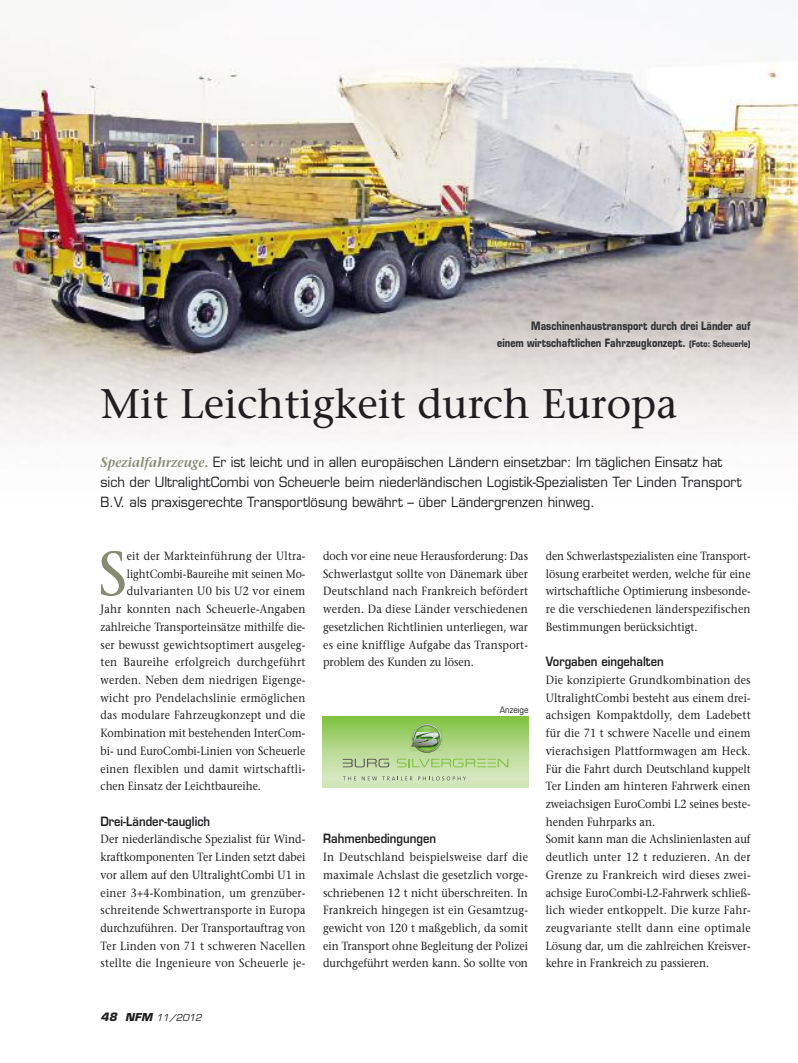
<style>
.page{position:relative;width:798px;height:1063px;background:#fff}
.page>*{position:absolute;margin:0;border:0;box-sizing:border-box;transform-origin:0 0}
.t1{font:62.5px "Stone Serif";color:#888a74;scale:.9 1}
.t2{font:41.25px "Stone Serif";color:#201e21}
.t3{font:13.75px/20px "Eurostile";color:#201e21;scale:.95 1}
.t4{font:600 12.5px "Eurostile";color:#201e21;scale:.89 1}
.t5{font:11.88px/17.8px "Stone Serif";letter-spacing:.02em;color:#201e21;text-align:justify;scale:.9 1}
.t6{font:11.88px/17.8px "Stone Serif";letter-spacing:.02em;color:#201e21;text-align:justify;scale:.88 1}
.t7{font:11.88px "Stone Serif";letter-spacing:.02em;color:#201e21;scale:.89 1}
.t8{font:11.88px "Stone Serif";color:#201e21;scale:.89 1}
.t9{font:11.88px "Stone Serif";color:#201e21;scale:.88 1}
.t10{font:700 11.25px/17.8px "Eurostile";color:#363538;text-align:right;scale:.8 1}
.t11{font:italic 9.38px "Eurostile";color:#201e21}
.t12{font:8.75px "Eurostile";color:#201e21;scale:.9 1}
.s1{font-size:8.75px}
.s2{font-family:"Stone Serif";font-weight:600;font-style:italic;color:#888a74}
.s3{font-weight:700;font-size:11.25px}
.s4{font-weight:700;font-size:10.62px}
</style>
<div class="page">
<img style="left:0;top:0;width:797px;height:440px">
<svg style="left:322px;top:717px;width:207px;height:71px;background:#afd389"></svg>
<p class="t10" style="left:497px;top:318px;width:318px">Maschinenhaustransport durch drei Länder auf<br>einem wirtschaftlichen Fahrzeugkonzept. <span class="s1">(Foto: Scheuerle)</span></p>
<p class="t2" style="left:100px;top:388px;width:578px">Mit Leichtigkeit durch Europa</p>
<p class="t3" style="left:100px;top:453px;width:676px"><span class="s2">Spezialfahrzeuge.</span> Er ist leicht und in allen europäischen Ländern einsetzbar: Im täglichen Einsatz hat sich der UltralightCombi von Scheuerle beim niederländischen Logistik-Spezialisten Ter Linden Transport<br>B.V. als praxisgerechte Transportlösung bewährt – über Ländergrenzen hinweg.</p>
<p class="t1" style="left:99px;top:549px;width:33px">S</p>
<p class="t6" style="left:127px;top:548px;width:204px">eit der Markteinführung der Ultra-</p>
<p class="t9" style="left:127px;top:569px;width:204px">lightCombi-Baureihe mit seinen Mo-</p>
<p class="t5" style="left:127px;top:584px;width:200px">dulvarianten U0 bis U2 vor einem</p>
<p class="t5" style="left:100px;top:601px;width:229px">Jahr konnten nach Scheuerle-Angaben</p>
<p class="t8" style="left:100px;top:622px;width:231px">zahlreiche Transporteinsätze mithilfe die-</p>
<p class="t7" style="left:100px;top:640px;width:231px">ser bewusst gewichtsoptimert ausgeleg-</p>
<p class="t5" style="left:100px;top:654px;width:229px">ten Baureihe erfolgreich durchgeführt</p>
<p class="t7" style="left:100px;top:675px;width:231px">werden. Neben dem niedrigen Eigenge-</p>
<p class="t7" style="left:100px;top:693px;width:231px">wicht pro Pendelachslinie ermöglichen</p>
<p class="t7" style="left:100px;top:711px;width:231px">das modulare Fahrzeugkonzept und die</p>
<p class="t8" style="left:100px;top:728px;width:231px">Kombination mit bestehenden InterCom-</p>
<p class="t7" style="left:100px;top:746px;width:231px">bi- und EuroCombi-Linien von Scheuerle</p>
<p class="t7" style="left:100px;top:764px;width:231px">einen flexiblen und damit wirtschaftli-</p>
<p class="t8" style="left:100px;top:782px;width:182px">chen Einsatz der Leichtbaureihe.</p>
<p class="t4" style="left:100px;top:816px;width:125px">Drei-Länder-tauglich</p>
<p class="t5" style="left:100px;top:832px;width:229px">Der niederländische Spezialist für Wind&shy;kraftkomponenten Ter Linden setzt dabei vor allem auf den UltralightCombi U1 in einer 3+4-Kombination, um grenzüber&shy;schreitende Schwertransporte in Europa durchzuführen. Der Transportauftrag von Ter Linden von 71 t schweren Nacellen stellte die Ingenieure von Scheuerle je-</p>
<p class="t11" style="left:100px;top:1014px;width:103px"><span class="s3">48</span> <span class="s4">NFM</span> 11/2012</p>
<p class="t5" style="left:323px;top:548px;width:229px">doch vor eine neue Herausforderung: Das Schwerlastgut sollte von Dänemark über Deutschland nach Frankreich befördert werden. Da diese Länder verschiedenen gesetzlichen Richtlinien unterliegen, war es eine knifflige Aufgabe das Transport&shy;problem des Kunden zu lösen.</p>
<p class="t12" style="left:499px;top:706px;width:33px">Anzeige</p>
<p class="t4" style="left:323px;top:834px;width:128px">Rahmenbedingungen</p>
<p class="t5" style="left:323px;top:849px;width:229px">In Deutschland beispielsweise darf die maximale Achslast die gesetzlich vorge&shy;schriebenen 12 t nicht überschreiten. In Frankreich hingegen ist ein Gesamtzug&shy;gewicht von 120 t maßgeblich, da somit ein Transport ohne Begleitung der Polizei durchgeführt werden kann. So sollte von</p>
<p class="t6" style="left:545px;top:548px;width:234px">den Schwerlastspezialisten eine Transport&shy;lösung erarbeitet werden, welche für eine wirtschaftliche Optimierung insbesonde&shy;re die verschiedenen länderspezifischen Bestimmungen berücksichtigt.</p>
<p class="t4" style="left:545px;top:657px;width:134px">Vorgaben eingehalten</p>
<p class="t5" style="left:545px;top:672px;width:229px;text-align:left">Die konzipierte Grundkombination des UltralightCombi besteht aus einem drei&shy;achsigen Kompaktdolly, dem Ladebett für die 71 t schwere Nacelle und einem vierachsigen Plattformwagen am Heck.<br>Für die Fahrt durch Deutschland kuppelt Ter Linden am hinteren Fahrwerk einen zweiachsigen EuroCombi L2 seines beste&shy;henden Fuhrparks an.<br>Somit kann man die Achslinienlasten auf deutlich unter 12 t reduzieren. An der Grenze zu Frankreich wird dieses zwei&shy;achsige EuroCombi-L2-Fahrwerk schließ&shy;lich wieder entkoppelt. Die kurze Fahr&shy;zeugvariante stellt dann eine optimale Lösung dar, um die zahlreichen Kreisver&shy;kehre in Frankreich zu passieren.</p>
</div>
